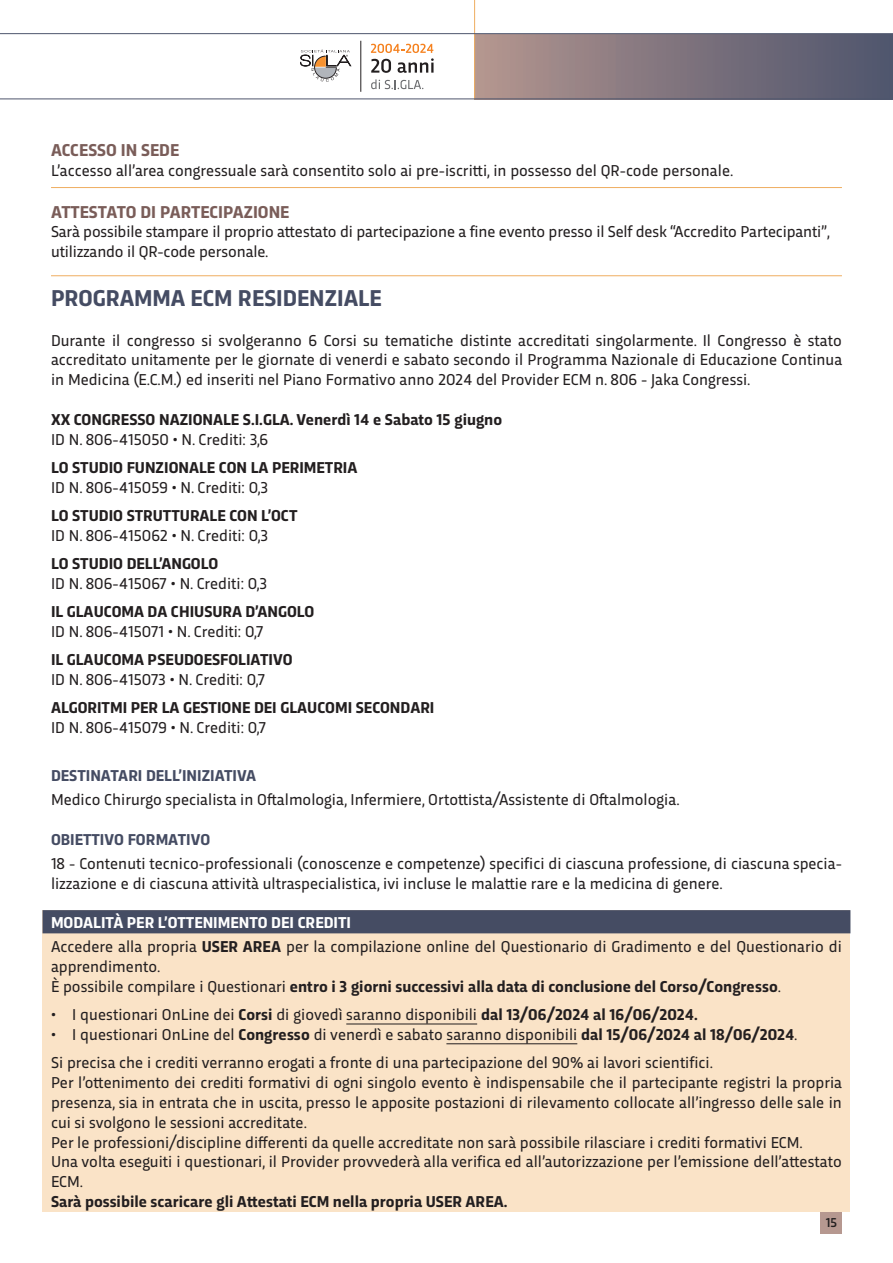
<style>
.page{position:relative;width:893px;height:1263px;background:#fff}
.page>*{position:absolute;margin:0;border:0;box-sizing:border-box;transform-origin:0 0}
.t1{font:700 24px "Trasandina";color:#454c63}
.t2{font:700 18px "Trasandina";color:#7a5d59}
.t3{font:16.5px/19.8px "Trasandina";color:#231f20}
.t4{font:700 16.5px/19.8px "Trasandina";color:#231f20}
.t5{font:700 16.5px "Trasandina";color:#454c63}
.t6{font:500 13.5px "Trasandina";color:#231f20}
.s1{font-weight:700;color:#fff}
.s2{font-weight:700}
.s3{font-weight:400}
</style>
<div class="page">
<div style="left:475px;top:34px;width:418px;height:65px;background:linear-gradient(to right,#b3958f,#4d546d)"></div>
<hr style="left:892px;top:34px;width:1px;height:65px;background:#4e566d">
<hr style="left:474px;top:0;width:1px;height:99px;background:#efae60">
<hr style="left:0;top:99px;width:893px;height:1px;background:#4e566d">
<svg style="left:300px;top:49px;width:51px;height:33px"></svg>
<hr style="left:360px;top:41px;width:1px;height:51px;background:#231f20">
<svg style="left:371px;top:44px;width:63px;height:29px"></svg>
<svg style="left:371px;top:79px;width:52px;height:10px"></svg>
<div style="left:821px;top:1212px;width:21px;height:21px;background:#b69890"></div>
<hr style="left:0;top:33px;width:893px;height:1px;background:#4e566d">
<div style="left:43px;top:910px;width:807px;height:302px;background:#fae3c7"></div>
<hr style="left:51px;top:187px;width:791px;height:1px;background:#efae60">
<hr style="left:51px;top:275px;width:791px;height:1px;background:#efae60">
<div style="left:43px;top:910px;width:807px;height:23px;background:#454c63"></div>
<hr style="left:346px;top:1024px;width:131px;height:1px;background:#231f20">
<hr style="left:446px;top:1043px;width:131px;height:1px;background:#231f20">
<p class="t2" style="left:51px;top:137px;width:130px">ACCESSO IN SEDE</p>
<p class="t3" style="left:51px;top:159px;width:684px">L’accesso all’area congressuale sarà consentito solo ai pre-iscritti, in possesso del QR-code personale.</p>
<p class="t2" style="left:51px;top:198px;width:240px">ATTESTATO DI PARTECIPAZIONE</p>
<p class="t3" style="left:51px;top:221px;width:781px">Sarà possibile stampare il proprio attestato di partecipazione a fine evento presso il Self desk “Accredito Partecipanti”, utilizzando il QR-code personale.</p>
<h1 class="t1" style="left:51px;top:280px;width:332px">PROGRAMMA ECM RESIDENZIALE</h1>
<p class="t3" style="left:51px;top:329px;width:793px;text-align:justify">Durante il congresso si svolgeranno 6 Corsi su tematiche distinte accreditati singolarmente. Il Congresso è stato accreditato unitamente per le giornate di venerdi e sabato secondo il Programma Nazionale di Educazione Continua in Medicina (E.C.M.) ed inseriti nel Piano Formativo anno 2024 del Provider ECM n. 806 - Jaka Congressi.</p>
<p class="t4" style="left:51px;top:408px;width:453px">XX CONGRESSO NAZIONALE S.I.GLA. Venerdì 14 e Sabato 15 giugno</p>
<p class="t3" style="left:51px;top:428px;width:219px">ID N. 806-415050 • N. Crediti: 3,6</p>
<p class="t4" style="left:51px;top:456px;width:308px">LO STUDIO FUNZIONALE CON LA PERIMETRIA</p>
<p class="t3" style="left:51px;top:476px;width:219px">ID N. 806-415059 • N. Crediti: 0,3</p>
<p class="t4" style="left:51px;top:504px;width:248px">LO STUDIO STRUTTURALE CON L’OCT</p>
<p class="t3" style="left:51px;top:524px;width:219px">ID N. 806-415062 • N. Crediti: 0,3</p>
<p class="t4" style="left:51px;top:552px;width:169px">LO STUDIO DELL’ANGOLO</p>
<p class="t3" style="left:51px;top:572px;width:218px">ID N. 806-415067 • N. Crediti: 0,3</p>
<p class="t4" style="left:51px;top:600px;width:265px">IL GLAUCOMA DA CHIUSURA D’ANGOLO</p>
<p class="t3" style="left:51px;top:620px;width:214px">ID N. 806-415071 • N. Crediti: 0,7</p>
<p class="t4" style="left:51px;top:648px;width:243px">IL GLAUCOMA PSEUDOESFOLIATIVO</p>
<p class="t3" style="left:51px;top:668px;width:216px">ID N. 806-415073 • N. Crediti: 0,7</p>
<p class="t4" style="left:51px;top:697px;width:385px">ALGORITMI PER LA GESTIONE DEI GLAUCOMI SECONDARI</p>
<p class="t3" style="left:51px;top:716px;width:217px">ID N. 806-415079 • N. Crediti: 0,7</p>
<p class="t5" style="left:51px;top:763px;width:207px">DESTINATARI DELL’INIZIATIVA</p>
<p class="t3" style="left:51px;top:788px;width:630px">Medico Chirurgo specialista in Oftalmologia, Infermiere, Ortottista/Assistente di Oftalmologia.</p>
<p class="t5" style="left:51px;top:827px;width:161px">OBIETTIVO FORMATIVO</p>
<p class="t3" style="left:51px;top:852px;width:792px">18 - Contenuti tecnico-professionali (conoscenze e competenze) specifici di ciascuna professione, di ciascuna specia&shy;lizzazione e di ciascuna attività ultraspecialistica, ivi incluse le malattie rare e la medicina di genere.</p>
<p class="t3" style="left:51px;top:909px;width:792px;line-height:24px"><span class="s1">MODALITÀ PER L’OTTENIMENTO DEI CREDITI<br></span>Accedere alla propria <span class="s2">USER AREA</span> per la compilazione online del Questionario di Gradimento e del Questionario di</p>
<p class="t4" style="left:51px;top:955px;width:732px"><span class="s3">apprendimento.<br>È possibile compilare i Questionari</span> entro i 3 giorni successivi alla data di conclusione del Corso/Congresso<span class="s3">.</span></p>
<p class="t3" style="left:51px;top:1003px;width:648px">• I questionari OnLine dei <span class="s2">Corsi</span> di giovedì saranno disponibili <span class="s2">dal 13/06/2024 al 16/06/2024.</span></p>
<p class="t3" style="left:51px;top:1019px;width:748px;line-height:28.3px">• I questionari OnLine del <span class="s2">Congresso</span> di venerdì e sabato saranno disponibili <span class="s2">dal 15/06/2024 al 18/06/2024</span>.<br>Si precisa che i crediti verranno erogati a fronte di una partecipazione del 90% ai lavori scientifici.</p>
<p class="t3" style="left:51px;top:1071px;width:793px">Per l’ottenimento dei crediti formativi di ogni singolo evento è indispensabile che il partecipante registri la propria presenza, sia in entrata che in uscita, presso le apposite postazioni di rilevamento collocate all’ingresso delle sale in cui si svolgono le sessioni accreditate.<br>Per le professioni/discipline differenti da quelle accreditate non sarà possibile rilasciare i crediti formativi ECM.<br>Una volta eseguiti i questionari, il Provider provvederà alla verifica ed all’autorizzazione per l’emissione dell’attestato ECM.</p>
<p class="t4" style="left:51px;top:1190px;width:458px">Sarà possibile scaricare gli Attestati ECM nella propria USER AREA.</p>
<p class="t6" style="left:826px;top:1212px;width:13px">15</p>
</div>
